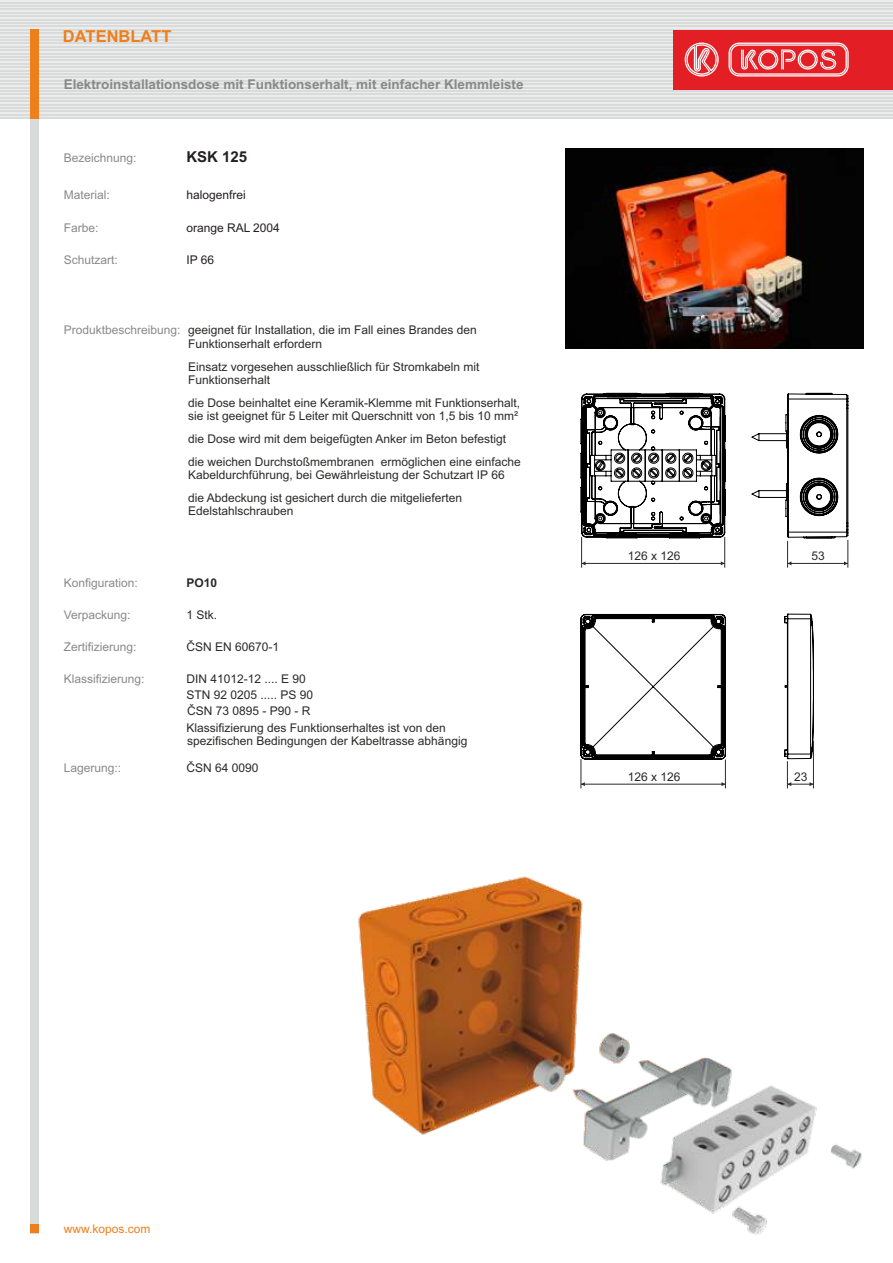
<style>
.page{position:relative;width:893px;height:1263px;background:#fff}
.page>*{position:absolute;margin:0;border:0;box-sizing:border-box;transform-origin:0 0}
.t1{font:700 16.5px "Arial";color:#ef7f1a}
.t2{font:700 15px "Arial";color:#231f20}
.t3{font:700 13.5px "Arial";color:#898989}
.t4{font:12px/16px "Arial";color:#2b2a29}
.t5{font:12px "Arial";color:#898989}
.t6{font:12px "Arial";color:#231f20}
.t7{font:12px "Arial";color:#ef7f1a}
.t8{font:700 12px "Arial";color:#2b2a29}
.s1{color:#898989}
</style>
<div class="page">
<svg style="left:0;top:0;width:893px;height:117px;background:#e6e6e6"></svg>
<hr style="left:0;top:2px;width:893px;height:1px;background:#d9dada">
<hr style="left:0;top:5px;width:893px;height:2px;background:#d9dada">
<hr style="left:0;top:9px;width:893px;height:1px;background:#d9dada">
<hr style="left:0;top:12px;width:893px;height:2px;background:#d9dada">
<hr style="left:0;top:15px;width:893px;height:2px;background:#d9dada">
<hr style="left:0;top:19px;width:893px;height:1px;background:#d9dada">
<hr style="left:0;top:22px;width:893px;height:2px;background:#d9dada">
<hr style="left:0;top:26px;width:893px;height:1px;background:#d9dada">
<hr style="left:0;top:29px;width:893px;height:2px;background:#d9dada">
<hr style="left:0;top:32px;width:893px;height:2px;background:#d9dada">
<hr style="left:0;top:36px;width:893px;height:1px;background:#d9dada">
<hr style="left:0;top:39px;width:893px;height:2px;background:#d9dada">
<hr style="left:0;top:43px;width:893px;height:1px;background:#d9dada">
<hr style="left:0;top:46px;width:893px;height:2px;background:#d9dada">
<hr style="left:0;top:49px;width:893px;height:2px;background:#d9dada">
<hr style="left:0;top:53px;width:893px;height:1px;background:#d9dada">
<hr style="left:0;top:56px;width:893px;height:2px;background:#d9dada">
<hr style="left:0;top:60px;width:893px;height:1px;background:#d9dada">
<hr style="left:0;top:63px;width:893px;height:2px;background:#d9dada">
<hr style="left:0;top:66px;width:893px;height:2px;background:#d9dada">
<hr style="left:0;top:70px;width:893px;height:1px;background:#d9dada">
<hr style="left:0;top:73px;width:893px;height:2px;background:#d9dada">
<hr style="left:0;top:77px;width:893px;height:1px;background:#d9dada">
<hr style="left:0;top:80px;width:893px;height:2px;background:#d9dada">
<hr style="left:0;top:83px;width:893px;height:2px;background:#d9dada">
<hr style="left:0;top:87px;width:893px;height:1px;background:#d9dada">
<hr style="left:0;top:90px;width:893px;height:2px;background:#d9dada">
<hr style="left:0;top:94px;width:893px;height:1px;background:#d9dada">
<hr style="left:0;top:97px;width:893px;height:2px;background:#d9dada">
<hr style="left:0;top:100px;width:893px;height:2px;background:#d9dada">
<hr style="left:0;top:104px;width:893px;height:1px;background:#d9dada">
<hr style="left:0;top:107px;width:893px;height:2px;background:#d9dada">
<hr style="left:0;top:111px;width:893px;height:1px;background:#d9dada">
<hr style="left:0;top:114px;width:893px;height:2px;background:#d9dada">
<hr style="left:0;top:117px;width:893px;height:2px;background:#d9dada">
<div style="left:30px;top:30px;width:8px;height:89px;background:#ef7f1a"></div>
<div style="left:30px;top:119px;width:8px;height:1114px;background:#d9dada"></div>
<div style="left:673px;top:30px;width:220px;height:59px;background:#e31e24"></div>
<svg style="left:728px;top:43px;width:121px;height:34px"></svg>
<svg style="left:684px;top:43px;width:35px;height:34px"></svg>
<div style="left:30px;top:1225px;width:8px;height:8px;background:#ef7f1a"></div>
<img style="left:566px;top:149px;width:297px;height:200px">
<img style="left:358px;top:876px;width:504px;height:359px">
<svg style="left:580px;top:392px;width:146px;height:147px"></svg>
<hr style="left:724px;top:537px;width:1px;height:31px;background:#2b2a29">
<hr style="left:581px;top:537px;width:1px;height:31px;background:#2b2a29">
<hr style="left:582px;top:563px;width:143px;height:1px;background:#2b2a29">
<svg style="left:751px;top:392px;width:98px;height:176px"></svg>
<svg style="left:580px;top:613px;width:146px;height:175px"></svg>
<svg style="left:784px;top:613px;width:30px;height:175px"></svg>
<h1 class="t1" style="left:63px;top:30px;width:110px">DATENBLATT</h1>
<p class="t3" style="left:64px;top:79px;width:461px">Elektroinstallationsdose mit Funktionserhalt, mit einfacher Klemmleiste</p>
<p class="t5" style="left:64px;top:154px;width:74px">Bezeichnung:</p>
<p class="t2" style="left:186px;top:151px;width:62px">KSK 125</p>
<p class="t5" style="left:64px;top:191px;width:48px">Material:</p>
<p class="t6" style="left:186px;top:191px;width:61px">halogenfrei</p>
<p class="t5" style="left:64px;top:223px;width:36px">Farbe:</p>
<p class="t6" style="left:186px;top:223px;width:95px">orange RAL 2004</p>
<p class="t5" style="left:64px;top:255px;width:56px">Schutzart:</p>
<p class="t6" style="left:186px;top:255px;width:29px">IP 66</p>
<p class="t4" style="left:188px;top:325px;width:290px;line-height:13.4px;text-indent:-124px"><span class="s1">Produktbeschreibung:</span> geeignet für Installation, die im Fall eines Brandes den<br>Funktionserhalt erfordern</p>
<p class="t4" style="left:188px;top:361px;width:293px;line-height:13.4px">Einsatz vorgesehen ausschließlich für Stromkabeln mit<br>Funktionserhalt</p>
<p class="t4" style="left:188px;top:397px;width:334px;line-height:13.4px">die Dose beinhaltet eine Keramik-Klemme mit Funktionserhalt, sie ist geeignet für 5 Leiter mit Querschnitt von 1,5 bis 10 mm²</p>
<p class="t4" style="left:188px;top:428px;width:334px;line-height:22.8px">die Dose wird mit dem beigefügten Anker im Beton befestigt die weichen Durchstoßmembranen ermöglichen eine einfache</p>
<p class="t4" style="left:188px;top:465px;width:318px;line-height:22.8px">Kabeldurchführung, bei Gewährleistung der Schutzart IP 66 die Abdeckung ist gesichert durch die mitgelieferten</p>
<p class="t4" style="left:188px;top:504px;width:107px">Edelstahlschrauben</p>
<p class="t5" style="left:64px;top:578px;width:76px">Konfiguration:</p>
<p class="t8" style="left:186px;top:578px;width:32px">PO10</p>
<p class="t5" style="left:64px;top:610px;width:68px">Verpackung:</p>
<p class="t4" style="left:186px;top:608px;width:32px">1 Stk.</p>
<p class="t5" style="left:64px;top:642px;width:74px">Zertifizierung:</p>
<p class="t4" style="left:186px;top:640px;width:94px">ČSN EN 60670-1</p>
<p class="t5" style="left:64px;top:674px;width:82px">Klassifizierung:</p>
<p class="t4" style="left:186px;top:672px;width:261px">DIN 41012-12 .... E 90<br>STN 92 0205 ..... PS 90<br>ČSN 73 0895 - P90 - R<br>Klassifizierung des Funktionserhaltes ist von den</p>
<p class="t4" style="left:187px;top:734px;width:282px">spezifischen Bedingungen der Kabeltrasse abhängig</p>
<p class="t5" style="left:64px;top:763px;width:59px">Lagerung::</p>
<p class="t4" style="left:186px;top:761px;width:74px">ČSN 64 0090</p>
<p class="t4" style="left:628px;top:549px;width:54px">126 x 126</p>
<p class="t4" style="left:812px;top:549px;width:15px">53</p>
<p class="t4" style="left:628px;top:769px;width:54px">126 x 126</p>
<p class="t4" style="left:794px;top:769px;width:15px">23</p>
<p class="t7" style="left:64px;top:1224px;width:88px">www.kopos.com</p>
</div>
